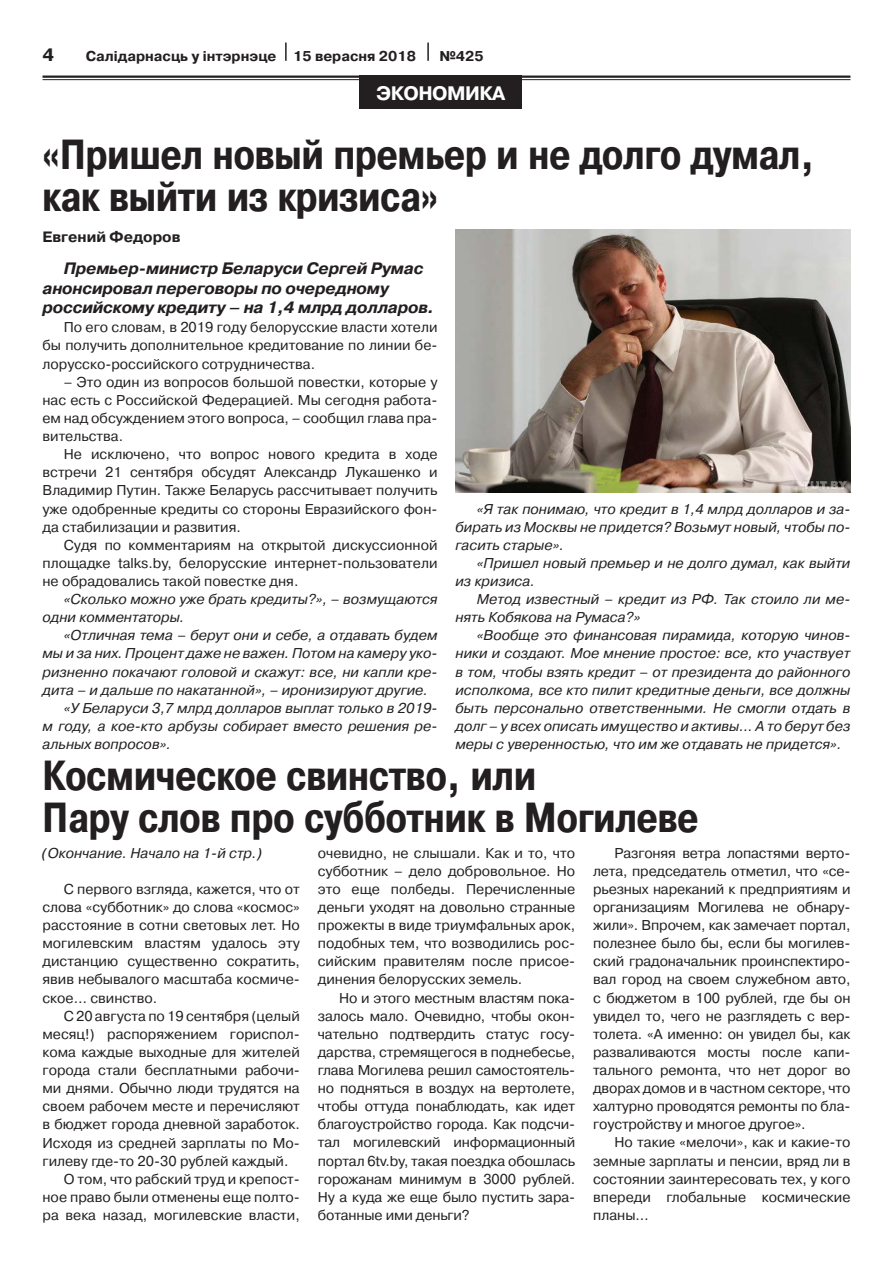
<style>
.page{position:relative;width:893px;height:1263px;background:#fff}
.page>*{position:absolute;margin:0;border:0;box-sizing:border-box;transform-origin:0 0}
.t1{font:700 42px/42px "Pragmatica Cond C";color:#231f20}
.t2{font:700 19.5px "Pragmatica C";letter-spacing:-.03em;color:#fff}
.t3{font:700 18px "Pragmatica C";color:#231f20}
.t4{font:italic 700 16.5px/19.5px "Pragmatica C";letter-spacing:-.01em;color:#231f20}
.t5{font:700 15px "Pragmatica C";color:#231f20}
.t6{font:14.25px/18.1px "Pragmatica C";color:#231f20;text-align:justify}
.t7{font:italic 14.25px/18.1px "Pragmatica C";color:#231f20}
.t8{font:700 14.25px "Pragmatica C";color:#231f20}
</style>
<div class="page">
<hr style="left:43px;top:76px;width:807px;height:2px;background:#231f20">
<hr style="left:43px;top:79px;width:807px;height:1px;background:#231f20">
<svg style="left:285px;top:43px;width:2px;height:18px"></svg>
<svg style="left:427px;top:43px;width:2px;height:18px"></svg>
<div style="left:360px;top:76px;width:162px;height:33px;background:#231f20"></div>
<img style="left:455px;top:229px;width:395px;height:263px">
<p class="t3" style="left:43px;top:44px;width:13px">4</p>
<p class="t8" style="left:86px;top:48px;width:332px">Салiдарнасць у iнтэрнэце 15 верасня 2018</p>
<p class="t8" style="left:439px;top:48px;width:46px">№425</p>
<h2 class="t2" style="left:376px;top:82px;width:130px">ЭКОНОМИКА</h2>
<h1 class="t1" style="left:43px;top:133px;width:773px">«Пришел новый премьер и не долго думал, как выйти из кризиса»</h1>
<p class="t5" style="left:43px;top:228px;width:139px">Евгений Федоров</p>
<p class="t4" style="left:43px;top:259px;width:393px;text-indent:21px">Премьер-министр Беларуси Сергей Румас анонсировал переговоры по очередному российскому кредиту – на 1,4 млрд долларов.</p>
<p class="t6" style="left:43px;top:318px;width:396px;text-indent:21px">По его словам, в 2019 году белорусские власти хотели бы получить дополнительное кредитование по линии бе&shy;лорусско-российского сотрудничества.</p>
<p class="t6" style="left:43px;top:373px;width:396px;text-indent:21px">– Это один из вопросов большой повестки, которые у нас есть с Российской Федерацией. Мы сегодня работа&shy;ем над обсуждением этого вопроса, – сообщил глава пра&shy;вительства.</p>
<p class="t6" style="left:43px;top:445px;width:396px;text-indent:21px">Не исключено, что вопрос нового кредита в ходе встречи 21 сентября обсудят Александр Лукашенко и Владимир Путин. Также Беларусь рассчитывает получить уже одобренные кредиты со стороны Евразийского фон&shy;да стабилизации и развития.</p>
<p class="t6" style="left:43px;top:536px;width:396px;text-indent:21px">Судя по комментариям на открытой дискуссионной площадке talks.by, белорусские интернет-пользователи не обрадовались такой повестке дня.</p>
<p class="t7" style="left:43px;top:590px;width:396px;text-indent:21px">«Сколько можно уже брать кредиты?», – возмущаются одни комментаторы.</p>
<p class="t7" style="left:64px;top:626px;width:375px">«Отличная тема – берут они и себе, а отдавать будем</p>
<p class="t7" style="left:43px;top:644px;width:396px">мы и за них. Процент даже не важен. Потом на камеру уко-</p>
<p class="t7" style="left:43px;top:663px;width:396px">ризненно покачают головой и скажут: все, ни капли кре-</p>
<p class="t7" style="left:43px;top:681px;width:387px">дита – и дальше по накатанной», – иронизируют другие.</p>
<p class="t7" style="left:64px;top:699px;width:375px">«У Беларуси 3,7 млрд долларов выплат только в 2019-</p>
<p class="t7" style="left:43px;top:717px;width:396px">м году, а кое-кто арбузы собирает вместо решения ре-</p>
<p class="t7" style="left:43px;top:735px;width:130px">альных вопросов».</p>
<p class="t7" style="left:455px;top:500px;width:396px;text-align:justify;text-indent:21px">«Я так понимаю, что кредит в 1,4 млрд долларов и за&shy;бирать из Москвы не придется? Возьмут новый, чтобы по&shy;гасить старые».</p>
<p class="t7" style="left:455px;top:554px;width:396px;text-indent:21px">«Пришел новый премьер и не долго думал, как выйти из кризиса.</p>
<p class="t7" style="left:455px;top:590px;width:396px;text-indent:21px">Метод известный – кредит из РФ. Так стоило ли ме&shy;нять Кобякова на Румаса?»</p>
<p class="t7" style="left:455px;top:626px;width:396px;text-align:justify;text-indent:21px">«Вообще это финансовая пирамида, которую чинов&shy;ники и создают. Мое мнение простое: все, кто участвует в том, чтобы взять кредит – от президента до районного исполкома, все кто пилит кредитные деньги, все должны быть персонально ответственными. Не смогли отдать в долг – у всех описать имущество и активы… А то берут без меры с уверенностью, что им же отдавать не придется».</p>
<h1 class="t1" style="left:43px;top:755px;width:657px">Космическое свинство, или<br>Пару слов про субботник в Могилеве</h1>
<p class="t7" style="left:43px;top:844px;width:221px">(Окончание. Начало на 1-й стр.)</p>
<p class="t6" style="left:593px;top:844px;width:259px;text-indent:21px">Разгоняя ветра лопастями верто&shy;лета, председатель отметил, что «се&shy;рьезных нареканий к предприятиям и организациям Могилева не обнару&shy;жили». Впрочем, как замечает портал, полезнее было бы, если бы могилев&shy;ский градоначальник проинспектиро&shy;вал город на своем служебном авто, с бюджетом в 100 рублей, где бы он увидел то, чего не разглядеть с вер&shy;толета. «А именно: он увидел бы, как разваливаются мосты после капи&shy;тального ремонта, что нет дорог во дворах домов и в частном секторе, что халтурно проводятся ремонты по бла&shy;гоустройству и многое другое».</p>
<p class="t6" style="left:593px;top:1133px;width:259px;text-indent:21px">Но такие «мелочи», как и какие-то земные зарплаты и пенсии, вряд ли в состоянии заинтересовать тех, у кого впереди глобальные космические планы…</p>
<p class="t6" style="left:318px;top:844px;width:259px">очевидно, не слышали. Как и то, что субботник – дело добровольное. Но это еще полбеды. Перечисленные деньги уходят на довольно странные прожекты в виде триумфальных арок, подобных тем, что возводились рос&shy;сийским правителям после присое&shy;динения белорусских земель.</p>
<p class="t6" style="left:318px;top:989px;width:259px;text-indent:21px">Но и этого местным властям пока&shy;залось мало. Очевидно, чтобы окон&shy;чательно подтвердить статус госу&shy;дарства, стремящегося в поднебесье, глава Могилева решил самостоятель&shy;но подняться в воздух на вертолете, чтобы оттуда понаблюдать, как идет благоустройство города. Как подсчи&shy;тал могилевский информационный портал 6tv.by, такая поездка обошлась горожанам минимум в 3000 рублей.<br>Ну а куда же еще было пустить зара&shy;ботанные ими деньги?</p>
<p class="t6" style="left:43px;top:880px;width:259px;text-indent:21px">С первого взгляда, кажется, что от слова «субботник» до слова «космос» расстояние в сотни световых лет. Но могилевским властям удалось эту дистанцию существенно сократить, явив небывалого масштаба космиче&shy;ское… свинство.</p>
<p class="t6" style="left:64px;top:1007px;width:238px">С 20 августа по 19 сентября (целый</p>
<p class="t6" style="left:43px;top:1025px;width:259px">месяц!) распоряжением гориспол-</p>
<p class="t6" style="left:43px;top:1043px;width:259px">кома каждые выходные для жителей</p>
<p class="t6" style="left:43px;top:1061px;width:259px">города стали бесплатными рабочи-</p>
<p class="t6" style="left:43px;top:1079px;width:259px">ми днями. Обычно люди трудятся на</p>
<p class="t6" style="left:43px;top:1097px;width:259px">своем рабочем месте и перечисляют</p>
<p class="t6" style="left:43px;top:1115px;width:259px">в бюджет города дневной заработок.</p>
<p class="t6" style="left:43px;top:1133px;width:259px">Исходя из средней зарплаты по Мо-</p>
<p class="t6" style="left:43px;top:1152px;width:247px">гилеву где-то 20-30 рублей каждый.</p>
<p class="t6" style="left:64px;top:1170px;width:238px">О том, что рабский труд и крепост-</p>
<p class="t6" style="left:43px;top:1188px;width:259px">ное право были отменены еще полто-</p>
<p class="t6" style="left:43px;top:1206px;width:259px">ра века назад, могилевские власти,</p>
</div>
